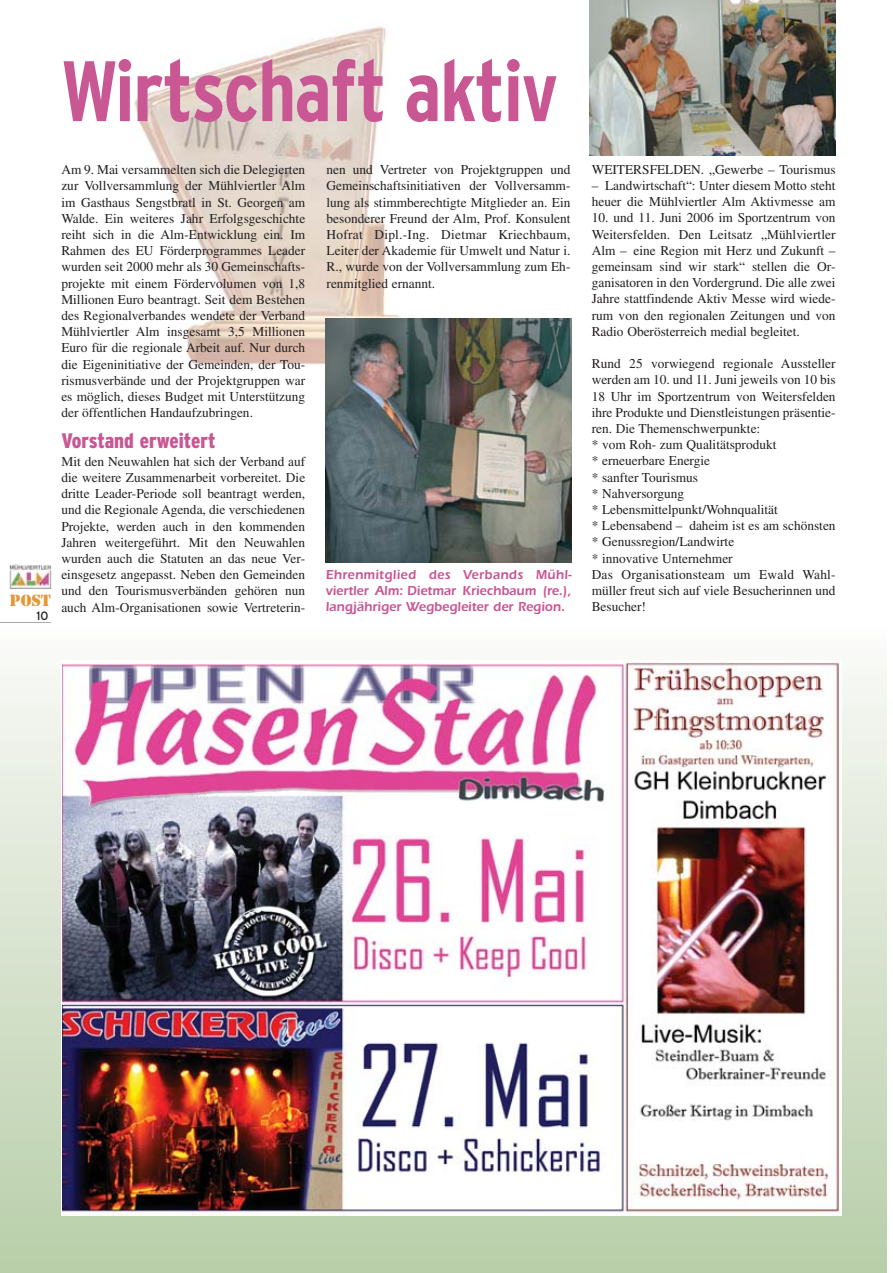
<style>
.page{position:relative;width:893px;height:1273px;background:#fff}
.page>*{position:absolute;margin:0;border:0;box-sizing:border-box;transform-origin:0 0}
.t1{font:700 condensed 85.5px "Interstate";letter-spacing:-.02em;color:#c85793}
.t2{font:900 condensed 21px "Interstate";color:#c85793}
.t3{font:15.15px "Stencil";color:#e29738}
.t4{font:13.5px/16.2px "Times";color:#231f20;text-align:justify}
.t5{font:600 13.5px/16.2px "Itc Eras";color:#c85793;text-align:justify;scale:.95 1}
.t6{font:12px "Interstate";color:#231f20}
</style>
<div class="page">
<img style="left:0;top:0;width:887px;height:1273px">
<h1 class="t1" style="left:62px;top:59px;width:497px">Wirtschaft aktiv</h1>
<p class="t3" style="left:10px;top:591px;width:43px">POST</p>
<p class="t6" style="left:36px;top:611px;width:14px">10</p>
<p class="t4" style="left:61px;top:163px;width:245px">Am 9. Mai versammelten sich die Delegierten zur Vollversammlung der Mühlviertler Alm im Gasthaus Sengstbratl in St. Georgen am Walde. Ein weiteres Jahr Erfolgsgeschichte reiht sich in die Alm-Entwicklung ein. Im Rahmen des EU Förderprogrammes Leader wurden seit 2000 mehr als 30 Gemeinschafts&shy;projekte mit einem Fördervolumen von 1,8<br>Millionen Euro beantragt. Seit dem Bestehen des Regionalverbandes wendete der Verband Mühlviertler Alm insgesamt 3,5 Millionen Euro für die regionale Arbeit auf. Nur durch die Eigeninitiative der Gemeinden, der Tou&shy;rismusverbände und der Projektgruppen war es möglich, dieses Budget mit Unterstützung der öffentlichen Handaufzubringen.</p>
<h2 class="t2" style="left:61px;top:433px;width:156px">Vorstand erweitert</h2>
<p class="t4" style="left:61px;top:454px;width:245px">Mit den Neuwahlen hat sich der Verband auf die weitere Zusammenarbeit vorbereitet. Die dritte Leader-Periode soll beantragt werden, und die Regionale Agenda, die verschiedenen Projekte, werden auch in den kommenden Jahren weitergeführt. Mit den Neuwahlen wurden auch die Statuten an das neue Ver&shy;einsgesetz angepasst. Neben den Gemeinden und den Tourismusverbänden gehören nun auch Alm-Organisationen sowie Vertreterin-</p>
<p class="t4" style="left:326px;top:163px;width:245px">nen und Vertreter von Projektgruppen und Gemeinschaftsinitiativen der Vollversamm&shy;lung als stimmberechtigte Mitglieder an. Ein besonderer Freund der Alm, Prof. Konsulent Hofrat Dipl.-Ing. Dietmar Kriechbaum, Leiter der Akademie für Umwelt und Natur i.<br>R., wurde von der Vollversammlung zum Eh&shy;renmitglied ernannt.</p>
<p class="t4" style="left:591px;top:162px;width:245px">WEITERSFELDEN. „Gewerbe – Tourismus</p>
<p class="t4" style="left:591px;top:179px;width:245px">– Landwirtschaft“: Unter diesem Motto steht heuer die Mühlviertler Alm Aktivmesse am</p>
<p class="t4" style="left:591px;top:211px;width:245px">10. und 11. Juni 2006 im Sportzentrum von Weitersfelden. Den Leitsatz „Mühlviertler Alm – eine Region mit Herz und Zukunft – gemeinsam sind wir stark“ stellen die Or&shy;ganisatoren in den Vordergrund. Die alle zwei Jahre stattfindende Aktiv Messe wird wiede&shy;rum von den regionalen Zeitungen und von Radio Oberösterreich medial begleitet.</p>
<p class="t4" style="left:591px;top:357px;width:245px;text-align:left">Rund 25 vorwiegend regionale Aussteller werden am 10. und 11. Juni jeweils von 10 bis<br>18 Uhr im Sportzentrum von Weitersfelden ihre Produkte und Dienstleistungen präsentie&shy;ren. Die Themenschwerpunkte:<br>* vom Roh- zum Qualitätsprodukt<br>* erneuerbare Energie<br>* sanfter Tourismus<br>* Nahversorgung<br>* Lebensmittelpunkt/Wohnqualität<br>* Lebensabend – daheim ist es am schönsten * Genussregion/Landwirte<br>* innovative Unternehmer<br>Das Organisationsteam um Ewald Wahl&shy;müller freut sich auf viele Besucherinnen und<br>Besucher!</p>
<p class="t5" style="left:326px;top:567px;width:260px">Ehrenmitglied des Verbands Mühl&shy;viertler Alm: Dietmar Kriechbaum (re.), langjähriger Wegbegleiter der Region.</p>
</div>
